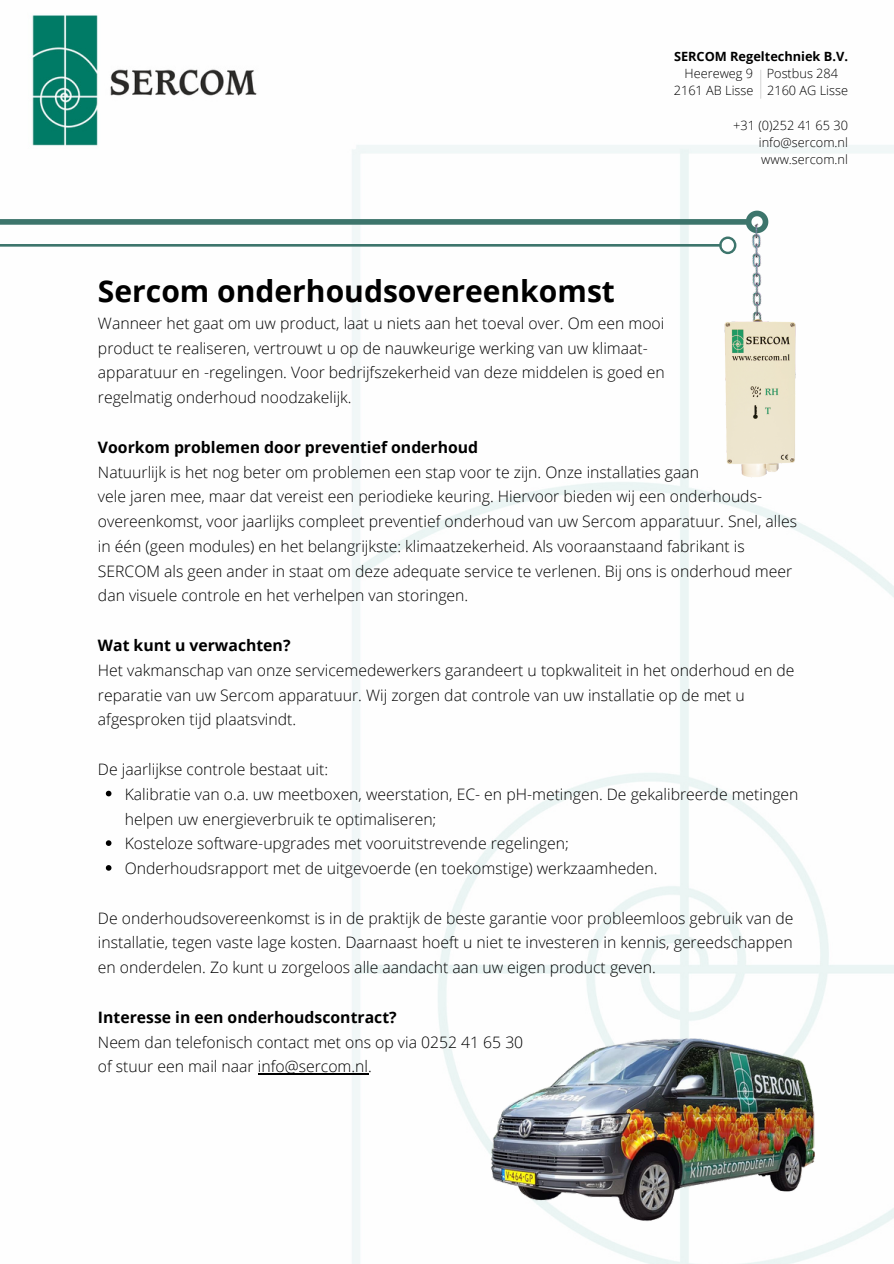
<style>
.page{position:relative;width:894px;height:1264px;background:#fff}
.page>*{position:absolute;margin:0;border:0;box-sizing:border-box;transform-origin:0 0}
.t1{font:700 30px "Open Sans";color:#000}
.t2{font:300 15.75px/24.8px "Open Sans";color:#000}
.t3{font:700 15.75px "Open Sans";color:#000}
.t4{font:300 12.75px "Open Sans";color:#000}
.t5{font:700 12.75px "Open Sans";color:#000}
.s1{color:#fff}
</style>
<div class="page">
<img style="left:32px;top:15px;width:861px;height:1248px">
<img style="left:489px;top:1035px;width:328px;height:187px">
<svg style="left:106px;top:790px;width:5px;height:6px"></svg>
<svg style="left:106px;top:840px;width:5px;height:6px"></svg>
<svg style="left:106px;top:865px;width:5px;height:5px"></svg>
<hr style="left:258px;top:1073px;width:110px;height:1px;background:#000">
<svg style="left:0;top:206px;width:772px;height:48px"></svg>
<svg style="left:760px;top:70px;width:1px;height:28px"></svg>
<img style="left:697px;top:223px;width:120px;height:123px">
<img style="left:718px;top:314px;width:85px;height:165px">
<p class="t1" style="left:98px;top:270px;width:518px">Sercom onderhoudsovereenkomst</p>
<p class="t5" style="left:673px;top:48px;width:175px">SERCOM Regeltechniek B.V.</p>
<p class="t4" style="left:684px;top:65px;width:155px">Heereweg 9 <span class="s1">|</span> Postbus 284</p>
<p class="t4" style="left:673px;top:82px;width:176px">2161 AB Lisse <span class="s1">|</span> 2160 AG Lisse</p>
<p class="t4" style="left:733px;top:116px;width:116px">+31 (0)252 41 65 30</p>
<p class="t4" style="left:758px;top:133px;width:91px">info@sercom.nl</p>
<p class="t4" style="left:761px;top:150px;width:88px">www.sercom.nl</p>
<p class="t2" style="left:98px;top:310px;width:567px">Wanneer het gaat om uw product, laat u niets aan het toeval over. Om een mooi</p>
<p class="t2" style="left:98px;top:335px;width:551px">product te realiseren, vertrouwt u op de nauwkeurige werking van uw klimaat-</p>
<p class="t2" style="left:98px;top:360px;width:568px">apparatuur en -regelingen. Voor bedrijfszekerheid van deze middelen is goed en</p>
<p class="t2" style="left:98px;top:385px;width:255px">regelmatig onderhoud noodzakelijk.</p>
<p class="t3" style="left:98px;top:436px;width:381px">Voorkom problemen door preventief onderhoud</p>
<p class="t2" style="left:98px;top:459px;width:602px">Natuurlijk is het nog beter om problemen een stap voor te zijn. Onze installaties gaan</p>
<p class="t2" style="left:98px;top:484px;width:700px">vele jaren mee, maar dat vereist een periodieke keuring. Hiervoor bieden wij een onderhouds&shy;overeenkomst, voor jaarlijks compleet preventief onderhoud van uw Sercom apparatuur. Snel, alles in één (geen modules) en het belangrijkste: klimaatzekerheid. Als vooraanstaand fabrikant is SERCOM als geen ander in staat om deze adequate service te verlenen. Bij ons is onderhoud meer dan visuele controle en het verhelpen van storingen.</p>
<p class="t3" style="left:98px;top:634px;width:194px">Wat kunt u verwachten?</p>
<p class="t2" style="left:98px;top:657px;width:697px">Het vakmanschap van onze servicemedewerkers garandeert u topkwaliteit in het onderhoud en de reparatie van uw Sercom apparatuur. Wij zorgen dat controle van uw installatie op de met u afgesproken tijd plaatsvindt.</p>
<p class="t2" style="left:98px;top:756px;width:231px">De jaarlijkse controle bestaat uit:</p>
<p class="t2" style="left:125px;top:781px;width:675px">Kalibratie van o.a. uw meetboxen, weerstation, EC- en pH-metingen. De gekalibreerde metingen helpen uw energieverbruik te optimaliseren;</p>
<p class="t2" style="left:125px;top:830px;width:445px">Kosteloze software-upgrades met vooruitstrevende regelingen;</p>
<p class="t2" style="left:125px;top:855px;width:534px">Onderhoudsrapport met de uitgevoerde (en toekomstige) werkzaamheden.</p>
<p class="t2" style="left:98px;top:905px;width:697px;text-align:justify">De onderhoudsovereenkomst is in de praktijk de beste garantie voor probleemloos gebruik van de installatie, tegen vaste lage kosten. Daarnaast hoeft u niet te investeren in kennis, gereedschappen en onderdelen. Zo kunt u zorgeloos alle aandacht aan uw eigen product geven.</p>
<p class="t3" style="left:98px;top:1005px;width:300px">Interesse in een onderhoudscontract?</p>
<p class="t2" style="left:98px;top:1029px;width:427px">Neem dan telefonisch contact met ons op via 0252 41 65 30</p>
<p class="t2" style="left:98px;top:1053px;width:275px">of stuur een mail naar info@sercom.nl.</p>
</div>
